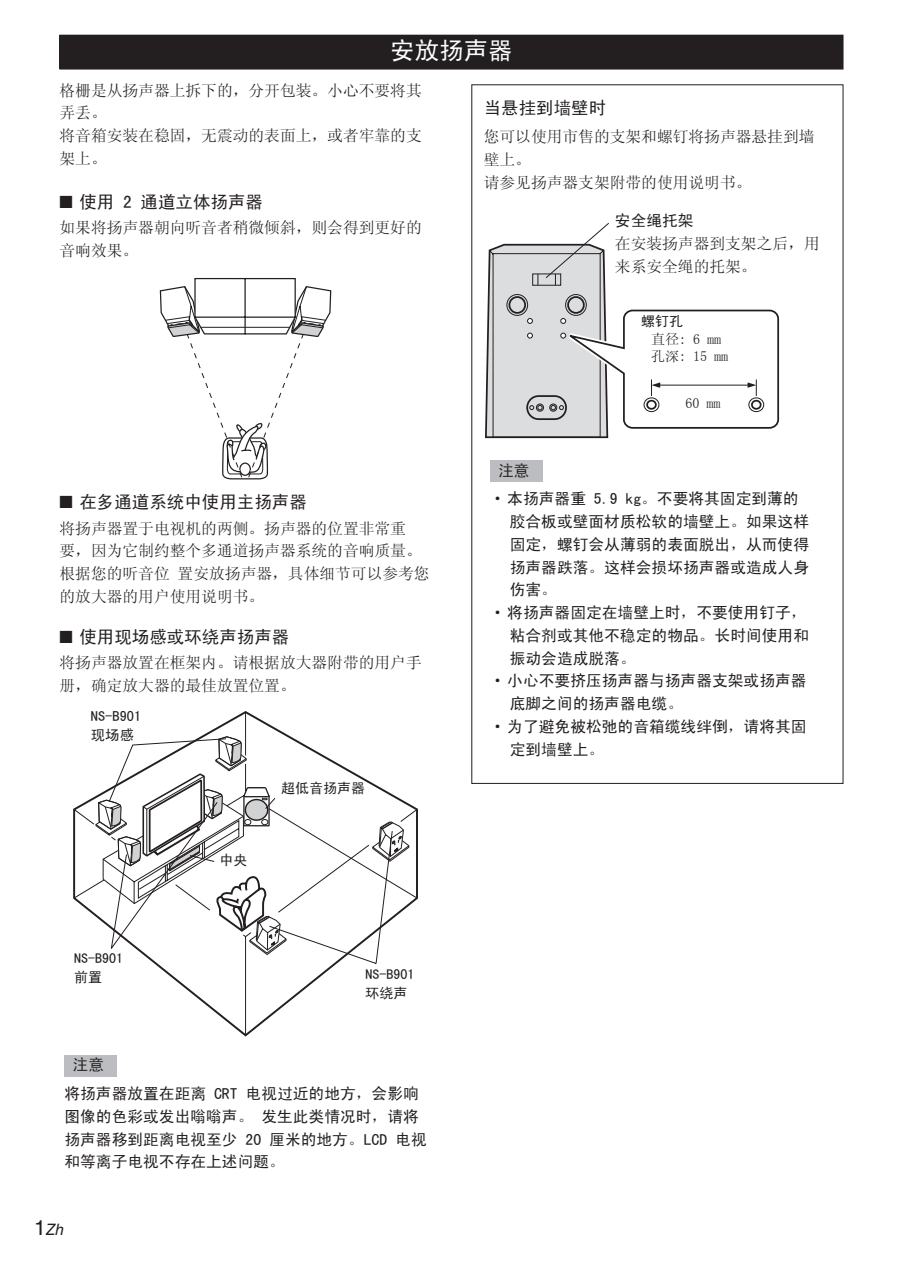
<style>
.page{position:relative;width:903px;height:1275px;background:#fff}
.page>*{position:absolute;margin:0;border:0;box-sizing:border-box;transform-origin:0 0}
.t1{font:24.5px "Sim Hei";color:#fff}
.t2{font:17.5px "Sim Hei";color:#231f20}
.t3{font:15.75px/28.7px "Sim Hei";color:#231f20}
.t4{font:15.75px/22.8px "Sim Sun";color:#231f20}
.t5{font:italic 15.75px "Helvetica LT Std";color:#231f20}
.t6{font:14.35px/19.2px "Sim Hei";color:#231f20}
.t7{font:14px/19.2px "Sim Hei";color:#231f20}
.t8{font:14px/17.5px "Sim Sun";color:#231f20}
.s1{font-family:"Helvetica";font-style:normal;font-size:21px}
.s2{font-family:"Sim Hei"}
</style>
<div class="page">
<div style="left:60px;top:35px;width:783px;height:34px;background:#231f20"></div>
<div style="left:490px;top:460px;width:53px;height:22px;background:#bcbdc0"></div>
<svg style="left:485px;top:223px;width:295px;height:215px"></svg>
<svg style="left:160px;top:278px;width:171px;height:202px"></svg>
<hr style="left:201px;top:327px;width:89px;height:1px;background:#231f20">
<svg style="left:73px;top:808px;width:345px;height:228px"></svg>
<svg style="left:393px;top:800px;width:17px;height:75px"></svg>
<svg style="left:95px;top:711px;width:192px;height:273px"></svg>
<svg style="left:109px;top:738px;width:284px;height:226px"></svg>
<div style="left:64px;top:1055px;width:53px;height:21px;background:#bcbdc0"></div>
<p class="t1" style="left:390px;top:38px;width:124px">安放扬声器</p>
<p class="t4" style="left:60px;top:79px;width:364px">格栅是从扬声器上拆下的，分开包装。小心不要将其弄丢。<br>将音箱安装在稳固，无震动的表面上，或者牢靠的支架上。</p>
<p class="t2" style="left:59px;top:193px;width:205px">■ 使用 2 通道立体扬声器</p>
<p class="t4" style="left:60px;top:216px;width:364px">如果将扬声器朝向听音者稍微倾斜，则会得到更好的音响效果。</p>
<p class="t2" style="left:59px;top:493px;width:249px">■ 在多通道系统中使用主扬声器</p>
<p class="t4" style="left:60px;top:516px;width:372px">将扬声器置于电视机的两侧。扬声器的位置非常重<br>要，因为它制约整个多通道扬声器系统的音响质量。根据您的听音位置安放扬声器，具体细节可以参考您的放大器的用户使用说明书。</p>
<p class="t2" style="left:59px;top:628px;width:231px">■ 使用现场感或环绕声扬声器</p>
<p class="t4" style="left:60px;top:651px;width:364px">将扬声器放置在框架内。请根据放大器附带的用户手册，确定放大器的最佳放置位置。</p>
<p class="t6" style="left:91px;top:706px;width:52px">NS-B901现场感</p>
<p class="t7" style="left:74px;top:948px;width:50px">NS-B901前置</p>
<p class="t7" style="left:219px;top:851px;width:29px">中央</p>
<p class="t7" style="left:281px;top:779px;width:85px">超低音扬声器</p>
<p class="t7" style="left:365px;top:964px;width:50px">NS-B901环绕声</p>
<p class="t3" style="left:64px;top:1050px;width:356px;text-indent:8px">注意<br>将扬声器放置在距离 CRT 电视过近的地方，会影响</p>
<p class="t3" style="left:64px;top:1105px;width:364px;line-height:22.8px">图像的色彩或发出嗡嗡声。发生此类情况时，请将扬声器移到距离电视至少 20 厘米的地方。LCD 电视和等离子电视不存在上述问题。</p>
<p class="t5" style="left:34px;top:1220px;width:32px"><span class="s1">1</span>Zh</p>
<p class="t2" style="left:484px;top:99px;width:124px">当悬挂到墙壁时</p>
<p class="t4" style="left:484px;top:125px;width:332px">您可以使用市售的支架和螺钉将扬声器悬挂到墙壁上。<br>请参见扬声器支架附带的使用说明书。</p>
<p class="t4" style="left:615px;top:209px;width:206px"><span class="s2">安全绳托架<br></span>在安装扬声器到支架之后，用来系安全绳的托架。</p>
<p class="t8" style="left:651px;top:313px;width:78px;text-indent:-10px"><span class="s2">螺钉孔<br></span>直径: 6 mm孔深: 15 mm</p>
<p class="t8" style="left:685px;top:394px;width:36px">60 mm</p>
<p class="t3" style="left:490px;top:456px;width:310px;text-indent:8px">注意<br>·本扬声器重 5.9 kg。不要将其固定到薄的</p>
<p class="t3" style="left:510px;top:507px;width:301px">胶合板或壁面材质松软的墙壁上。如果这样</p>
<p class="t3" style="left:510px;top:530px;width:301px">固定，螺钉会从薄弱的表面脱出，从而使得</p>
<p class="t3" style="left:510px;top:553px;width:301px">扬声器跌落。这样会损坏扬声器或造成人身</p>
<p class="t3" style="left:510px;top:575px;width:49px">伤害。</p>
<p class="t3" style="left:490px;top:598px;width:318px">·将扬声器固定在墙壁上时，不要使用钉子，</p>
<p class="t3" style="left:510px;top:621px;width:301px">粘合剂或其他不稳定的物品。长时间使用和</p>
<p class="t3" style="left:510px;top:644px;width:127px">振动会造成脱落。</p>
<p class="t3" style="left:490px;top:666px;width:318px">·小心不要挤压扬声器与扬声器支架或扬声器</p>
<p class="t3" style="left:510px;top:689px;width:175px">底脚之间的扬声器电缆。</p>
<p class="t3" style="left:490px;top:712px;width:318px">·为了避免被松弛的音箱缆线绊倒，请将其固</p>
<p class="t3" style="left:510px;top:735px;width:96px">定到墙壁上。</p>
</div>
